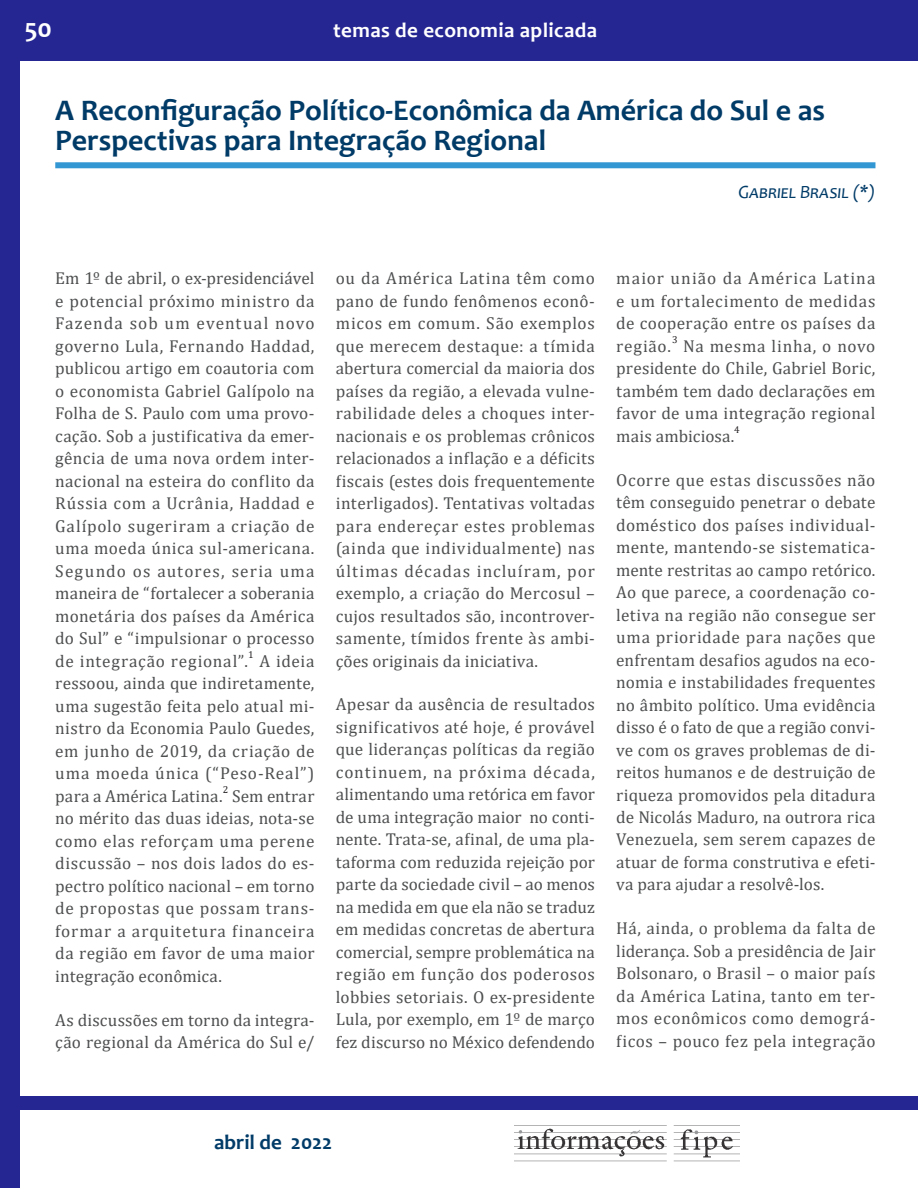
<style>
.page{position:relative;width:918px;height:1188px;background:#fff}
.page>*{position:absolute;margin:0;border:0;box-sizing:border-box;transform-origin:0 0}
.t1{font:700 30px/30px "Candara";color:#003b68}
.t2{font:700 27px "Candara";color:#fff}
.t3{font:700 21px "Candara";letter-spacing:.02em;color:#fff}
.t4{font:700 21px "Candara";color:#003b68}
.t5{font:italic 18.75px "Candara";color:#003b68}
.t6{font:17.25px/22.5px "Cambria";letter-spacing:.02em;color:#4e4f50;text-align:justify}
.t7{font:10.05px "Cambria";color:#231f20}
</style>
<div class="page">
<div style="left:0;top:0;width:20px;height:1188px;background:#262693"></div>
<div style="left:0;top:0;width:918px;height:61px;background:#262693"></div>
<div style="left:15px;top:1097px;width:903px;height:13px;background:#262693"></div>
<img style="left:514px;top:1125px;width:225px;height:37px">
<div style="left:55px;top:162px;width:820px;height:6px;background:#3297d3"></div>
<h2 class="t2" style="left:25px;top:12px;width:29px">50</h2>
<p class="t3" style="left:333px;top:17px;width:265px">temas de economia aplicada</p>
<h1 class="t1" style="left:55px;top:94px;width:771px">A Reconfiguração Político-Econômica da América do Sul e as<br>Perspectivas para Integração Regional</h1>
<p class="t5" style="left:739px;top:180px;width:138px">Gabriel Brasil (*)</p>
<p class="t6" style="left:55px;top:267px;width:261px">Em 1º de abril, o ex-presidenciável e potencial próximo ministro da Fazenda sob um eventual novo governo Lula, Fernando Haddad, publicou artigo em coautoria com o economista Gabriel Galípolo na Folha de S. Paulo com uma provo&shy;cação. Sob a justificativa da emer&shy;gência de uma nova ordem inter&shy;nacional na esteira do conflito da Rússia com a Ucrânia, Haddad e Galípolo sugeriram a criação de uma moeda única sul-americana.<br>Segundo os autores, seria uma maneira de “fortalecer a soberania monetária dos países da América do Sul” e “impulsionar o processo de integração regional”.</p>
<p class="t7" style="left:248px;top:649px;width:7px">1</p>
<p class="t6" style="left:55px;top:650px;width:261px;text-indent:204px">A ideia ressoou, ainda que indiretamente, uma sugestão feita pelo atual mi&shy;nistro da Economia Paulo Guedes, em junho de 2019, da criação de uma moeda única (“Peso-Real”) para a América Latina.</p>
<p class="t7" style="left:223px;top:784px;width:7px">2</p>
<p class="t6" style="left:55px;top:785px;width:261px;text-indent:177px">Sem entrar no mérito das duas ideias, nota-se como elas reforçam uma perene discussão – nos dois lados do es&shy;pectro político nacional – em torno de propostas que possam trans&shy;formar a arquitetura financeira da região em favor de uma maior integração econômica.</p>
<p class="t6" style="left:55px;top:1008px;width:261px">As discussões em torno da integra&shy;ção regional da América do Sul e/</p>
<p class="t6" style="left:336px;top:267px;width:261px">ou da América Latina têm como pano de fundo fenômenos econô&shy;micos em comum. São exemplos que merecem destaque: a tímida abertura comercial da maioria dos países da região, a elevada vulne&shy;rabilidade deles a choques inter&shy;nacionais e os problemas crônicos relacionados a inflação e a déficits fiscais (estes dois frequentemente interligados). Tentativas voltadas para endereçar estes problemas (ainda que individualmente) nas últimas décadas incluíram, por exemplo, a criação do Mercosul – cujos resultados são, incontrover&shy;samente, tímidos frente às ambi&shy;ções originais da iniciativa.</p>
<p class="t6" style="left:336px;top:693px;width:261px">Apesar da ausência de resultados significativos até hoje, é provável que lideranças políticas da região continuem, na próxima década, alimentando uma retórica em favor de uma integração maior no conti&shy;nente. Trata-se, afinal, de uma pla&shy;taforma com reduzida rejeição por parte da sociedade civil – ao menos na medida em que ela não se traduz em medidas concretas de abertura comercial, sempre problemática na região em função dos poderosos lobbies setoriais. O ex-presidente Lula, por exemplo, em 1º de março fez discurso no México defendendo</p>
<p class="t6" style="left:616px;top:267px;width:261px">maior união da América Latina e um fortalecimento de medidas de cooperação entre os países da região.</p>
<p class="t7" style="left:672px;top:334px;width:7px">3</p>
<p class="t6" style="left:616px;top:335px;width:261px;text-indent:67px">Na mesma linha, o novo presidente do Chile, Gabriel Boric, também tem dado declarações em favor de uma integração regional mais ambiciosa.</p>
<p class="t7" style="left:734px;top:424px;width:7px">4</p>
<p class="t6" style="left:616px;top:468px;width:261px">Ocorre que estas discussões não têm conseguido penetrar o debate doméstico dos países individual&shy;mente, mantendo-se sistematica&shy;mente restritas ao campo retórico.<br>Ao que parece, a coordenação co&shy;letiva na região não consegue ser uma prioridade para nações que enfrentam desafios agudos na eco&shy;nomia e instabilidades frequentes no âmbito político. Uma evidência disso é o fato de que a região convi&shy;ve com os graves problemas de di&shy;reitos humanos e de destruição de riqueza promovidos pela ditadura de Nicolás Maduro, na outrora rica Venezuela, sem serem capazes de atuar de forma construtiva e efeti&shy;va para ajudar a resolvê-los.</p>
<p class="t6" style="left:616px;top:917px;width:261px">Há, ainda, o problema da falta de liderança. Sob a presidência de Jair Bolsonaro, o Brasil – o maior país da América Latina, tanto em ter&shy;mos econômicos como demográ&shy;ficos – pouco fez pela integração</p>
<p class="t4" style="left:214px;top:1129px;width:120px">abril de 2022</p>
</div>
